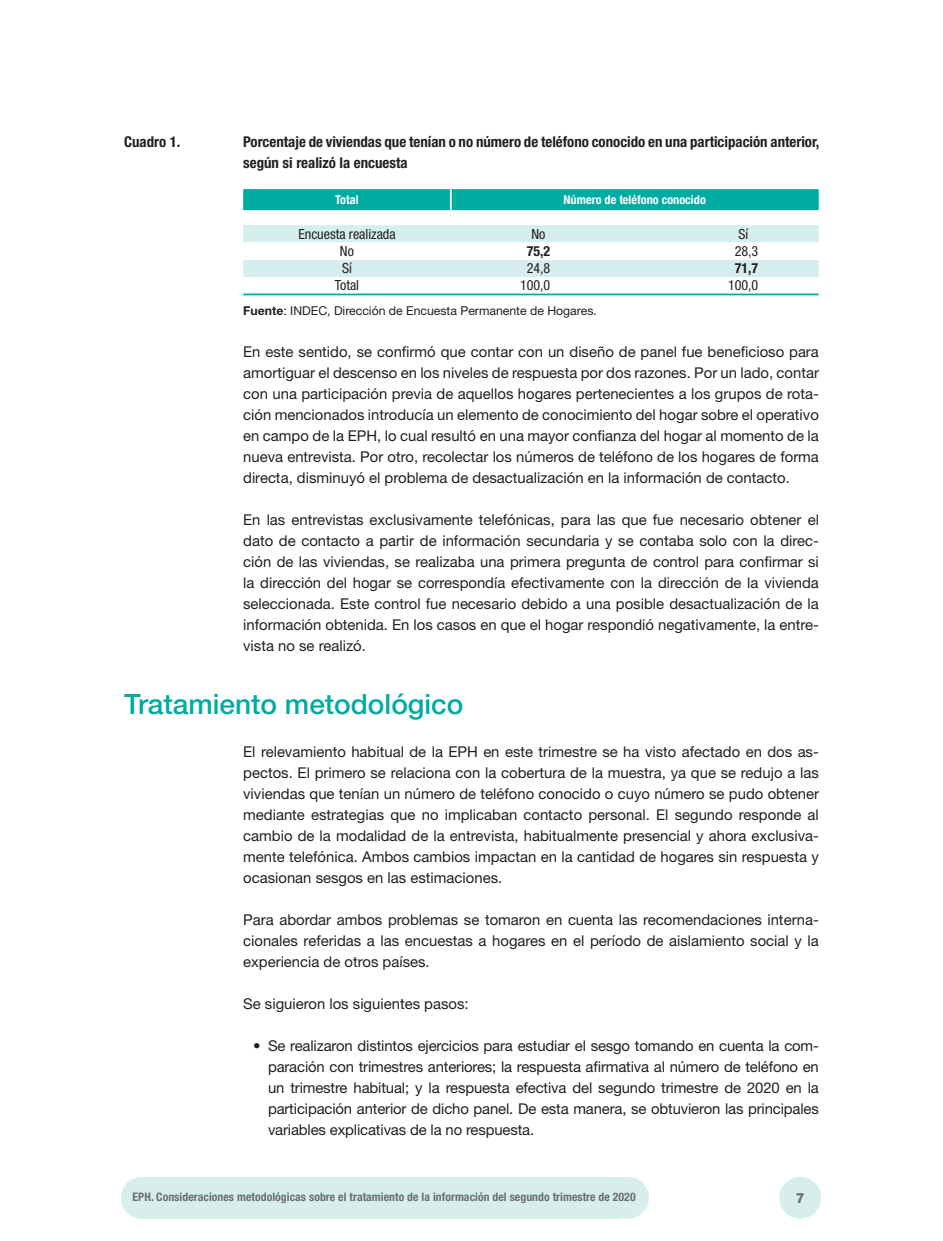
<style>
.page{position:relative;width:943px;height:1241px;background:#fff}
.page>*{position:absolute;margin:0;border:0;box-sizing:border-box;transform-origin:0 0}
.t1{font:500 28px "Helvetica Neue LT Std";color:#00aba2}
.t2{font:14.88px/21px "Helvetica Neue LT Std";color:#231f20;text-align:justify}
.t3{font:700 condensed 14.88px/21px "Helvetica Neue LT Std";color:#231f20}
.t4{font:condensed 14px "Helvetica Neue LT Std";color:#231f20}
.t5{font:700 condensed 14px "Helvetica Neue LT Std";color:#231f20}
.t6{font:800 14px "Helvetica Neue LT Std";color:#6c6d70}
.t7{font:12.25px "Helvetica Neue LT Std";color:#231f20}
.t8{font:700 condensed 12.25px "Helvetica Neue LT Std";color:#fff}
.t9{font:700 condensed 11.72px "Helvetica Neue LT Std";letter-spacing:.005em;color:#6c6d70}
.s1{font-weight:700}
</style>
<div class="page">
<div style="left:779px;top:1176px;width:42px;height:42px;background:#d7eeed;border-radius:50%"></div>
<div style="left:121px;top:1176px;width:42px;height:42px;background:#d7eeed;border-radius:50%"></div>
<div style="left:607px;top:1176px;width:42px;height:42px;background:#d7eeed;border-radius:50%"></div>
<div style="left:142px;top:1176px;width:479px;height:42px;background:#d7eeed"></div>
<svg style="left:243px;top:225px;width:575px;height:52px"></svg>
<hr style="left:243px;top:293px;width:208px;height:2px;background:#00aba2">
<hr style="left:451px;top:293px;width:183px;height:2px;background:#00aba2">
<hr style="left:634px;top:293px;width:184px;height:2px;background:#00aba2">
<div style="left:243px;top:189px;width:575px;height:21px;background:#00aba2"></div>
<p class="t3" style="left:124px;top:131px;width:58px">Cuadro 1.</p>
<p class="t3" style="left:243px;top:131px;width:578px">Porcentaje de viviendas que tenían o no número de teléfono conocido en una participación anterior, según si realizó la encuesta</p>
<p class="t8" style="left:335px;top:192px;width:25px">Total</p>
<p class="t8" style="left:563px;top:192px;width:144px">Número de teléfono conocido</p>
<p class="t4" style="left:298px;top:226px;width:99px">Encuesta realizada</p>
<p class="t4" style="left:531px;top:226px;width:15px">No</p>
<p class="t4" style="left:738px;top:226px;width:11px">Sí</p>
<p class="t4" style="left:340px;top:243px;width:15px">No</p>
<p class="t5" style="left:527px;top:243px;width:25px">75,2</p>
<p class="t4" style="left:734px;top:243px;width:25px">28,3</p>
<p class="t4" style="left:342px;top:260px;width:11px">Sí</p>
<p class="t4" style="left:527px;top:260px;width:25px">24,8</p>
<p class="t5" style="left:734px;top:260px;width:25px">71,7</p>
<p class="t4" style="left:335px;top:277px;width:26px">Total</p>
<p class="t4" style="left:520px;top:277px;width:32px">100,0</p>
<p class="t4" style="left:728px;top:277px;width:32px">100,0</p>
<p class="t7" style="left:243px;top:303px;width:355px"><span class="s1">Fuente</span>: INDEC, Dirección de Encuesta Permanente de Hogares.</p>
<p class="t2" style="left:243px;top:341px;width:577px">En este sentido, se confirmó que contar con un diseño de panel fue beneficioso para amortiguar el descenso en los niveles de respuesta por dos razones. Por un lado, contar con una participación previa de aquellos hogares pertenecientes a los grupos de rota&shy;ción mencionados introducía un elemento de conocimiento del hogar sobre el operativo en campo de la EPH, lo cual resultó en una mayor confianza del hogar al momento de la nueva entrevista. Por otro, recolectar los números de teléfono de los hogares de forma directa, disminuyó el problema de desactualización en la información de contacto.</p>
<p class="t2" style="left:243px;top:509px;width:577px">En las entrevistas exclusivamente telefónicas, para las que fue necesario obtener el dato de contacto a partir de información secundaria y se contaba solo con la direc&shy;ción de las viviendas, se realizaba una primera pregunta de control para confirmar si la dirección del hogar se correspondía efectivamente con la dirección de la vivienda seleccionada. Este control fue necesario debido a una posible desactualización de la información obtenida. En los casos en que el hogar respondió negativamente, la entre&shy;vista no se realizó.</p>
<h1 class="t1" style="left:124px;top:687px;width:341px">Tratamiento metodológico</h1>
<p class="t2" style="left:243px;top:740px;width:577px">El relevamiento habitual de la EPH en este trimestre se ha visto afectado en dos as&shy;pectos. El primero se relaciona con la cobertura de la muestra, ya que se redujo a las viviendas que tenían un número de teléfono conocido o cuyo número se pudo obtener mediante estrategias que no implicaban contacto personal. El segundo responde al cambio de la modalidad de la entrevista, habitualmente presencial y ahora exclusiva&shy;mente telefónica. Ambos cambios impactan en la cantidad de hogares sin respuesta y ocasionan sesgos en las estimaciones.</p>
<p class="t2" style="left:243px;top:908px;width:577px">Para abordar ambos problemas se tomaron en cuenta las recomendaciones interna&shy;cionales referidas a las encuestas a hogares en el período de aislamiento social y la experiencia de otros países.</p>
<p class="t2" style="left:243px;top:992px;width:227px">Se siguieron los siguientes pasos:</p>
<p class="t2" style="left:268px;top:1034px;width:552px;text-indent:-15px">• Se realizaron distintos ejercicios para estudiar el sesgo tomando en cuenta la com&shy;paración con trimestres anteriores; la respuesta afirmativa al número de teléfono en un trimestre habitual; y la respuesta efectiva del segundo trimestre de 2020 en la participación anterior de dicho panel. De esta manera, se obtuvieron las principales variables explicativas de la no respuesta.</p>
<p class="t9" style="left:133px;top:1189px;width:504px">EPH. Consideraciones metodológicas sobre el tratamiento de la información del segundo trimestre de 2020</p>
<p class="t6" style="left:795px;top:1189px;width:10px">7</p>
</div>
